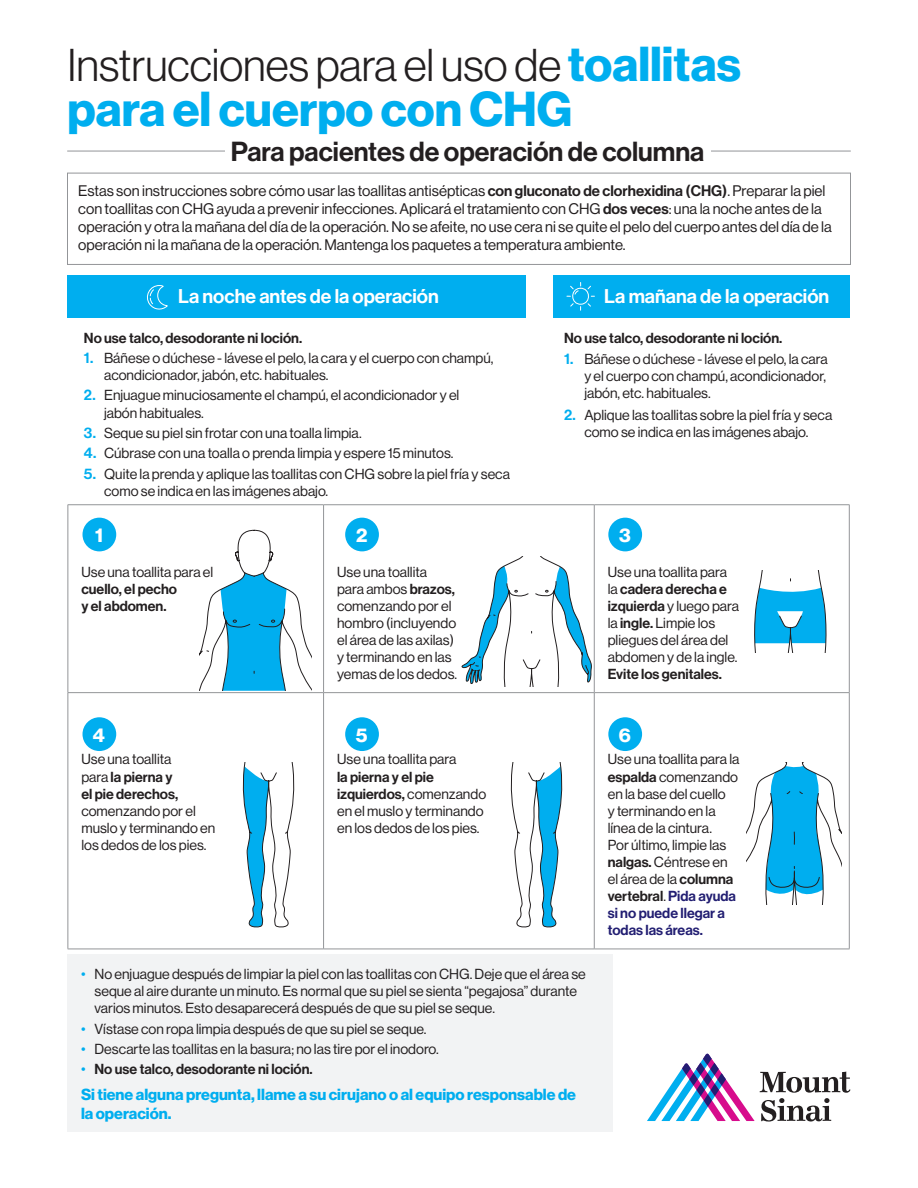
<style>
.page{position:relative;width:918px;height:1188px;background:#fff}
.page>*{position:absolute;margin:0;border:0;box-sizing:border-box;transform-origin:0 0}
.t1{font:48px "N Haas Grotesk DS Std 75 Bd";color:#00aeef}
.t2{font:45px "N Haas Grotesk DS Std 45 Lt";color:#231f20}
.t3{font:27px "N Haas Grotesk DS Std 65 Md";color:#231f20}
.t4{font:19.5px "N Haas Grotesk DS Std 65 Md";color:#fff}
.t5{font:19.5px "N Haas Grotesk DS Std 75 Bd";color:#fff}
.t6{font:15.75px/18.9px "N Haas Grotesk DS Std 75 Bd";color:#00aeef}
.t7{font:15px/18px "N Haas Grotesk DS Std 55 Rg";color:#231f20}
.t8{font:14.25px/17.1px "N Haas Grotesk DS Std 55 Rg";color:#231f20}
.t9{font:14.25px/17.1px "N Haas Grotesk DS Std 65 Md";color:#231f20}
.s1{font-family:"N Haas Grotesk DS Std 75 Bd";font-size:48px;color:#00aeef}
.s2{font-family:"N Haas Grotesk DS Std 65 Md"}
.s3{font-family:"N Haas Grotesk DS Std 65 Md";font-size:15px;color:#00aeef}
.s4{font-family:"N Haas Grotesk DS Std 55 Rg"}
.s5{font-family:"N Haas Grotesk DS Std 65 Md";color:#221e72}
.s6{font-size:15px;color:#00aeef}
.s7{font-family:"N Haas Grotesk DS Std 55 Rg";font-size:15px;color:#00aeef}
</style>
<div class="page">
<hr style="left:67px;top:151px;width:784px;height:1px;background:#939598">
<div style="left:225px;top:141px;width:486px;height:20px;background:#fff"></div>
<div style="left:67px;top:173px;width:784px;height:92px;border:1px solid #939598"></div>
<div style="left:68px;top:275px;width:458px;height:43px;background:#00aeef"></div>
<div style="left:554px;top:275px;width:296px;height:43px;background:#00aeef"></div>
<svg style="left:146px;top:285px;width:22px;height:25px"></svg>
<svg style="left:567px;top:282px;width:27px;height:28px"></svg>
<div style="left:68px;top:955px;width:545px;height:177px;background:#f2f3f4"></div>
<svg style="left:647px;top:1054px;width:204px;height:68px"></svg>
<hr style="left:68px;top:504px;width:256px;height:1px;background:#939598">
<hr style="left:68px;top:505px;width:1px;height:187px;background:#939598">
<hr style="left:324px;top:504px;width:270px;height:1px;background:#939598">
<hr style="left:323px;top:505px;width:1px;height:187px;background:#939598">
<hr style="left:594px;top:504px;width:256px;height:1px;background:#939598">
<hr style="left:594px;top:505px;width:1px;height:187px;background:#939598">
<hr style="left:849px;top:505px;width:1px;height:187px;background:#939598">
<hr style="left:68px;top:692px;width:256px;height:1px;background:#939598">
<hr style="left:68px;top:693px;width:1px;height:256px;background:#939598">
<hr style="left:324px;top:692px;width:270px;height:1px;background:#939598">
<hr style="left:323px;top:693px;width:1px;height:256px;background:#939598">
<hr style="left:594px;top:692px;width:256px;height:1px;background:#939598">
<hr style="left:594px;top:693px;width:1px;height:256px;background:#939598">
<hr style="left:849px;top:693px;width:1px;height:256px;background:#939598">
<hr style="left:68px;top:949px;width:256px;height:1px;background:#939598">
<hr style="left:324px;top:949px;width:270px;height:1px;background:#939598">
<hr style="left:594px;top:949px;width:256px;height:1px;background:#939598">
<div style="left:82px;top:518px;width:34px;height:33px;background:#00aeef;border-radius:50%"></div>
<div style="left:345px;top:518px;width:34px;height:33px;background:#00aeef;border-radius:50%"></div>
<div style="left:608px;top:518px;width:34px;height:33px;background:#00aeef;border-radius:50%"></div>
<div style="left:82px;top:717px;width:34px;height:34px;background:#00aeef;border-radius:50%"></div>
<div style="left:345px;top:717px;width:34px;height:34px;background:#00aeef;border-radius:50%"></div>
<div style="left:608px;top:717px;width:34px;height:34px;background:#00aeef;border-radius:50%"></div>
<svg style="left:200px;top:530px;width:111px;height:161px"></svg>
<svg style="left:754px;top:570px;width:73px;height:82px"></svg>
<svg style="left:461px;top:556px;width:131px;height:131px"></svg>
<svg style="left:242px;top:762px;width:53px;height:166px"></svg>
<svg style="left:510px;top:762px;width:53px;height:166px"></svg>
<svg style="left:746px;top:762px;width:95px;height:142px"></svg>
<p class="t2" style="left:68px;top:40px;width:675px">Instrucciones para el uso de <span class="s1">toallitas</span></p>
<p class="t1" style="left:68px;top:81px;width:506px">para el cuerpo con CHG</p>
<p class="t3" style="left:231px;top:136px;width:475px">Para pacientes de operación de columna</p>
<p class="t7" style="left:78px;top:181px;width:755px">Estas son instrucciones sobre cómo usar las toallitas antisépticas <span class="s2">con gluconato de clorhexidina (CHG)</span>. Preparar la piel con toallitas con CHG ayuda a prevenir infecciones. Aplicará el tratamiento con CHG <span class="s2">dos veces</span>: una la noche antes de la operación y otra la mañana del día de la operación. No se afeite, no use cera ni se quite el pelo del cuerpo antes del día de la operación ni la mañana de la operación. Mantenga los paquetes a temperatura ambiente.</p>
<p class="t4" style="left:178px;top:285px;width:262px">La noche antes de la operación</p>
<p class="t4" style="left:604px;top:285px;width:226px">La mañana de la operación</p>
<p class="t9" style="left:84px;top:329px;width:220px">No use talco, desodorante ni loción.</p>
<p class="t8" style="left:104px;top:350px;width:391px;text-indent:-20px"><span class="s3">1.</span> Báñese o dúchese - lávese el pelo, la cara y el cuerpo con champú, acondicionador, jabón, etc. habituales.</p>
<p class="t8" style="left:104px;top:387px;width:357px;text-indent:-20px"><span class="s3">2.</span> Enjuague minuciosamente el champú, el acondicionador y el jabón habituales.</p>
<p class="t8" style="left:84px;top:424px;width:279px"><span class="s3">3.</span> Seque su piel sin frotar con una toalla limpia.</p>
<p class="t8" style="left:84px;top:445px;width:371px"><span class="s3">4.</span> Cúbrase con una toalla o prenda limpia y espere 15 minutos.</p>
<p class="t8" style="left:104px;top:465px;width:407px;text-indent:-20px"><span class="s3">5.</span> Quite la prenda y aplique las toallitas con CHG sobre la piel fría y seca como se indica en las imágenes abajo.</p>
<p class="t9" style="left:564px;top:329px;width:220px">No use talco, desodorante ni loción.</p>
<p class="t8" style="left:584px;top:351px;width:245px;text-align:justify;text-indent:-20px"><span class="s3">1.</span> Báñese o dúchese - lávese el pelo, la cara y el cuerpo con champú, acondicionador, jabón, etc. habituales.</p>
<p class="t8" style="left:564px;top:406px;width:270px;text-align:center"><span class="s3">2.</span> Aplique las toallitas sobre la piel fría y seca como se indica en las imágenes abajo.</p>
<p class="t5" style="left:95px;top:524px;width:9px">1</p>
<p class="t5" style="left:356px;top:524px;width:13px">2</p>
<p class="t5" style="left:619px;top:524px;width:13px">3</p>
<p class="t9" style="left:81px;top:563px;width:133px"><span class="s4">Use una toallita para el </span>cuello, el pecho<br>y el abdomen.</p>
<p class="t8" style="left:337px;top:563px;width:122px">Use una toallita para ambos <span class="s2">brazos, </span>comenzando por el hombro (incluyendo el área de las axilas) y terminando en las yemas de los dedos.</p>
<p class="t8" style="left:608px;top:563px;width:133px">Use una toallita para la <span class="s2">cadera derecha e izquierda</span> y luego para la <span class="s2">ingle.</span> Limpie los pliegues del área del abdomen y de la ingle.<br><span class="s2">Evite los genitales.</span></p>
<p class="t5" style="left:93px;top:723px;width:14px">4</p>
<p class="t5" style="left:356px;top:723px;width:13px">5</p>
<p class="t5" style="left:619px;top:723px;width:14px">6</p>
<p class="t8" style="left:81px;top:751px;width:135px">Use una toallita<br>para <span class="s2">la pierna y<br>el pie derechos, </span>comenzando por el muslo y terminando en los dedos de los pies.</p>
<p class="t8" style="left:337px;top:751px;width:151px">Use una toallita para<br><span class="s2">la pierna y el pie izquierdos,</span> comenzando en el muslo y terminando en los dedos de los pies.</p>
<p class="t8" style="left:608px;top:751px;width:133px">Use una toallita para la <span class="s2">espalda</span> comenzando en la base del cuello<br>y terminando en la línea de la cintura.<br>Por último, limpie las <span class="s2">nalgas.</span> Céntrese en el área de la <span class="s2">columna vertebral</span>. <span class="s5">Pida ayuda si no puede llegar a todas las áreas.</span></p>
<p class="t8" style="left:94px;top:966px;width:493px;text-indent:-14px"><span class="s6">•</span> No enjuague después de limpiar la piel con las toallitas con CHG. Deje que el área se seque al aire durante un minuto. Es normal que su piel se sienta “pegajosa” durante varios minutos. Esto desaparecerá después de que su piel se seque.</p>
<p class="t8" style="left:81px;top:1020px;width:347px"><span class="s6">•</span> Vístase con ropa limpia después de que su piel se seque.</p>
<p class="t8" style="left:81px;top:1041px;width:359px"><span class="s6">•</span> Descarte las toallitas en la basura; no las tire por el inodoro.</p>
<p class="t9" style="left:81px;top:1061px;width:233px"><span class="s7">•</span> No use talco, desodorante ni loción.</p>
<p class="t6" style="left:81px;top:1085px;width:497px">Si tiene alguna pregunta, llame a su cirujano o al equipo responsable de la operación.</p>
</div>
